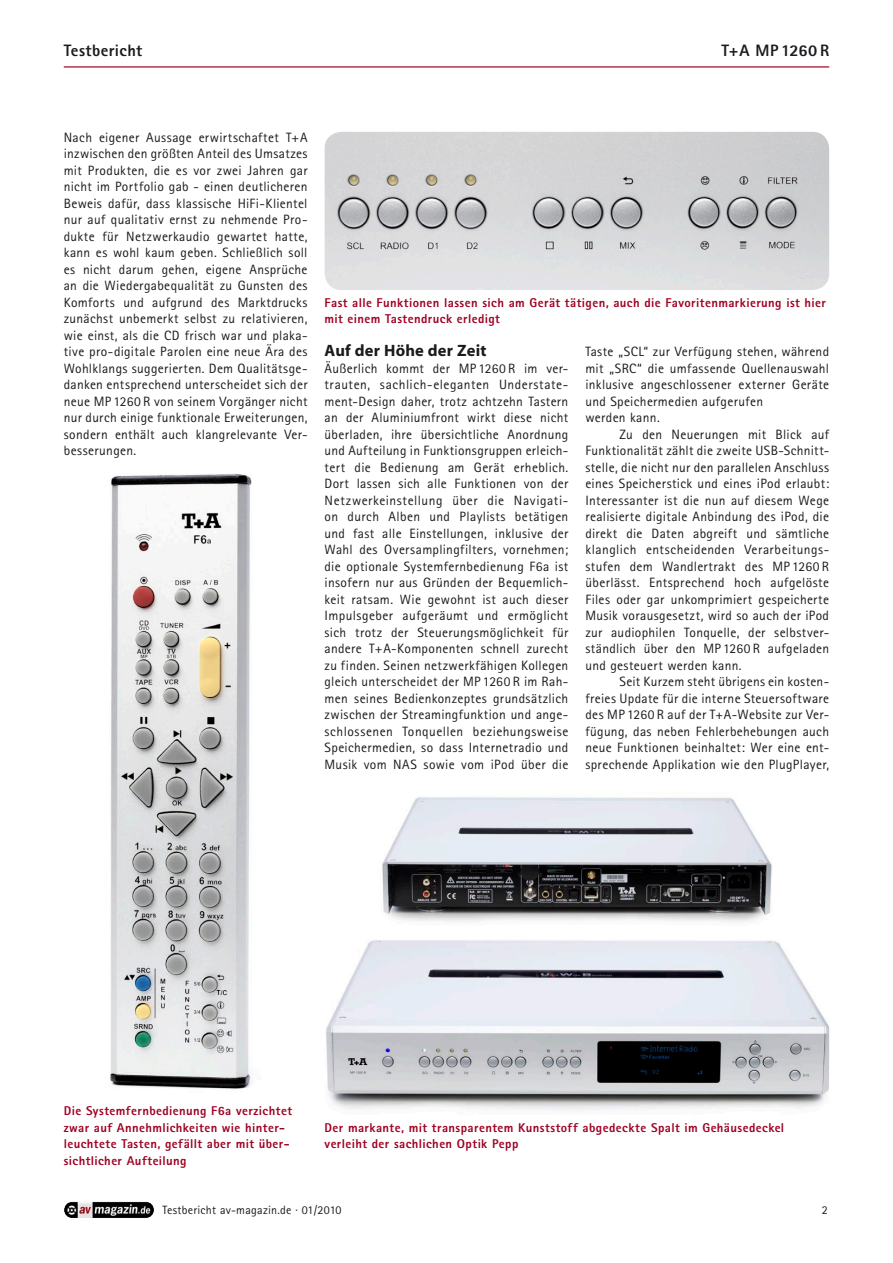
<style>
.page{position:relative;width:893px;height:1263px;background:#fff}
.page>*{position:absolute;margin:0;border:0;box-sizing:border-box;transform-origin:0 0}
.Absatzformat_6{font:800 16.5px "Rotis Sans Serif";letter-spacing:.02em;color:#1a1a1f}
.Subheads{font:700 16.5px "Myriad";letter-spacing:.01em;color:#1a1a1f}
.Brot_ohne_Einzug{font:13.5px/16.5px "Rotis Sans Serif";letter-spacing:.025em;color:#1a1a1f;text-align:justify}
.Brot{font:13.5px/16.5px "Rotis Sans Serif";letter-spacing:.02em;color:#1a1a1f;text-align:justify}
.BUs{font:800 12.75px/16.5px "Rotis Sans Serif";letter-spacing:.03em;color:#9e0021}
._8pt{font:12px "Rotis Sans Serif";letter-spacing:.02em;color:#1a1a1f}
</style>
<div class="page">
<img style="left:110px;top:474px;width:143px;height:615px">
<img style="left:325px;top:132px;width:504px;height:158px">
<hr style="left:64px;top:66px;width:765px;height:2px;background:#9e0021">
<img style="left:64px;top:1202px;width:90px;height:16px">
<img style="left:326px;top:797px;width:503px;height:315px">
<p class="Absatzformat_6" style="left:64px;top:40px;width:80px">Testbericht</p>
<p class="Absatzformat_6" style="left:721px;top:40px;width:109px">T+A MP 1260 R</p>
<p class="Brot_ohne_Einzug" style="left:64px;top:129px;width:245px">Nach eigener Aussage erwirtschaftet T+A inzwischen den größten Anteil des Umsatzes mit Produkten, die es vor zwei Jahren gar nicht im Portfolio gab - einen deutlicheren Beweis dafür, dass klassische HiFi-Klientel nur auf qualitativ ernst zu nehmende Pro&shy;dukte für Netzwerkaudio gewartet hatte, kann es wohl kaum geben. Schließlich soll es nicht darum gehen, eigene Ansprüche an die Wiedergabequalität zu Gunsten des Komforts und aufgrund des Marktdrucks zunächst unbemerkt selbst zu relativieren, wie einst, als die CD frisch war und plaka&shy;tive pro-digitale Parolen eine neue Ära des Wohlklangs suggerierten. Dem Qualitätsge&shy;danken entsprechend unterscheidet sich der neue MP 1260 R von seinem Vorgänger nicht nur durch einige funktionale Erweiterungen, sondern enthält auch klangrelevante Ver&shy;besserungen.</p>
<p class="BUs" style="left:325px;top:294px;width:503px">Fast alle Funktionen lassen sich am Gerät tätigen, auch die Favoritenmarkierung ist hier mit einem Tastendruck erledigt</p>
<p class="Subheads" style="left:325px;top:342px;width:163px">Auf der Höhe der Zeit</p>
<p class="Brot_ohne_Einzug" style="left:325px;top:360px;width:245px">Äußerlich kommt der MP 1260 R im ver&shy;trauten, sachlich-eleganten Understate&shy;ment-Design daher, trotz achtzehn Tastern an der Aluminiumfront wirkt diese nicht überladen, ihre übersichtliche Anordnung und Aufteilung in Funktionsgruppen erleich&shy;tert die Bedienung am Gerät erheblich.<br>Dort lassen sich alle Funktionen von der Netzwerkeinstellung über die Navigati&shy;on durch Alben und Playlists betätigen und fast alle Einstellungen, inklusive der Wahl des Oversamplingfilters, vornehmen; die optionale Systemfernbedienung F6a ist insofern nur aus Gründen der Bequemlich&shy;keit ratsam. Wie gewohnt ist auch dieser Impulsgeber aufgeräumt und ermöglicht sich trotz der Steuerungsmöglichkeit für andere T+A-Komponenten schnell zurecht zu finden. Seinen netzwerkfähigen Kollegen gleich unterscheidet der MP 1260 R im Rah&shy;men seines Bedienkonzeptes grundsätzlich zwischen der Streamingfunktion und ange&shy;schlossenen Tonquellen beziehungsweise Speichermedien, so dass Internetradio und Musik vom NAS sowie vom iPod über die</p>
<p class="Brot_ohne_Einzug" style="left:585px;top:343px;width:245px">Taste „SCL“ zur Verfügung stehen, während mit „SRC“ die umfassende Quellenauswahl inklusive angeschlossener externer Geräte und Speichermedien aufgerufen</p>
<p class="Brot_ohne_Einzug" style="left:585px;top:409px;width:76px">werden kann.</p>
<p class="Brot" style="left:585px;top:426px;width:245px;text-indent:34px">Zu den Neuerungen mit Blick auf Funktionalität zählt die zweite USB-Schnitt&shy;stelle, die nicht nur den parallelen Anschluss eines Speicherstick und eines iPod erlaubt:<br>Interessanter ist die nun auf diesem Wege realisierte digitale Anbindung des iPod, die direkt die Daten abgreift und sämtliche klanglich entscheidenden Verarbeitungs&shy;stufen dem Wandlertrakt des MP 1260 R überlässt. Entsprechend hoch aufgelöste Files oder gar unkomprimiert gespeicherte Musik vorausgesetzt, wird so auch der iPod zur audiophilen Tonquelle, der selbstver&shy;ständlich über den MP 1260 R aufgeladen und gesteuert werden kann.</p>
<p class="Brot" style="left:585px;top:673px;width:245px;text-indent:34px">Seit Kurzem steht übrigens ein kosten&shy;freies Update für die interne Steuersoftware des MP 1260 R auf der T+A-Website zur Ver&shy;fügung, das neben Fehlerbehebungen auch neue Funktionen beinhaltet: Wer eine ent&shy;sprechende Applikation wie den PlugPlayer,</p>
<p class="BUs" style="left:64px;top:1102px;width:230px">Die Systemfernbedienung F6a verzichtet zwar auf Annehmlichkeiten wie hinter&shy;leuchtete Tasten, gefällt aber mit über&shy;sichtlicher Aufteilung</p>
<p class="BUs" style="left:325px;top:1119px;width:461px">Der markante, mit transparentem Kunststoff abgedeckte Spalt im Gehäusedeckel verleiht der sachlichen Optik Pepp</p>
<p class="_8pt" style="left:162px;top:1203px;width:181px">Testbericht av-magazin.de · 01/2010</p>
<p class="_8pt" style="left:822px;top:1203px;width:7px">2</p>
</div>
